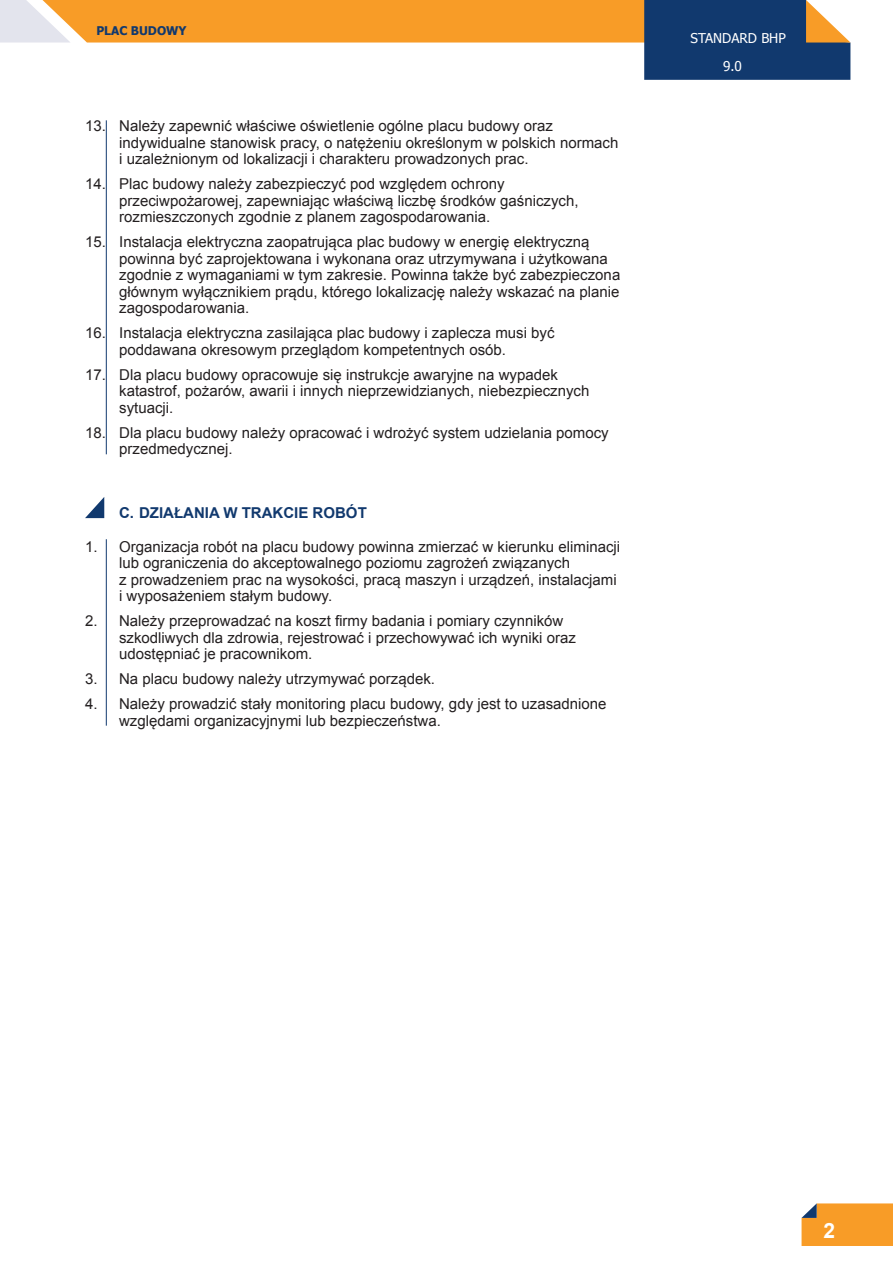
<style>
.page{position:relative;width:893px;height:1263px;background:#fff}
.page>*{position:absolute;margin:0;border:0;box-sizing:border-box;transform-origin:0 0}
.tekst{font:700 21px "Arial";color:#fff}
.Tekst_numerowany{font:15px/16.5px "Arial";color:#231f20}
.Tytulik{font:700 15px "Arial";color:#11396e}
.t1{font:13.5px "Tahoma";color:#fff}
.t2{font:700 12px "Tahoma";color:#11396e}
</style>
<div class="page">
<svg style="left:801px;top:1203px;width:92px;height:43px;background:#f19d32"></svg>
<svg style="left:0;top:0;width:850px;height:80px"></svg>
<svg style="left:85px;top:497px;width:19px;height:21px"></svg>
<hr style="left:106px;top:539px;width:1px;height:187px;background:#11396e">
<hr style="left:106px;top:120px;width:1px;height:334px;background:#11396e">
<p class="t2" style="left:96px;top:23px;width:92px">PLAC BUDOWY</p>
<p class="Tekst_numerowany" style="left:119px;top:118px;width:501px;text-indent:-34px">13. Należy zapewnić właściwe oświetlenie ogólne placu budowy oraz indywidualne stanowisk pracy, o natężeniu określonym w polskich normach i uzależnionym od lokalizacji i charakteru prowadzonych prac.</p>
<p class="Tekst_numerowany" style="left:119px;top:176px;width:461px;text-indent:-34px">14. Plac budowy należy zabezpieczyć pod względem ochrony przeciwpożarowej, zapewniając właściwą liczbę środków gaśniczych, rozmieszczonych zgodnie z planem zagospodarowania.</p>
<p class="Tekst_numerowany" style="left:119px;top:234px;width:503px;text-indent:-34px">15. Instalacja elektryczna zaopatrująca plac budowy w energię elektryczną powinna być zaprojektowana i wykonana oraz utrzymywana i użytkowana zgodnie z wymaganiami w tym zakresie. Powinna także być zabezpieczona głównym wyłącznikiem prądu, którego lokalizację należy wskazać na planie zagospodarowania.</p>
<p class="Tekst_numerowany" style="left:119px;top:325px;width:437px;text-indent:-34px">16. Instalacja elektryczna zasilająca plac budowy i zaplecza musi być poddawana okresowym przeglądom kompetentnych osób.</p>
<p class="Tekst_numerowany" style="left:119px;top:366px;width:472px;text-indent:-34px">17. Dla placu budowy opracowuje się instrukcje awaryjne na wypadek katastrof, pożarów, awarii i innych nieprzewidzianych, niebezpiecznych sytuacji.</p>
<p class="Tekst_numerowany" style="left:119px;top:424px;width:491px;text-indent:-34px">18. Dla placu budowy należy opracować i wdrożyć system udzielania pomocy przedmedycznej.</p>
<p class="Tytulik" style="left:119px;top:503px;width:249px">C. DZIAŁANIA W TRAKCIE ROBÓT</p>
<p class="Tekst_numerowany" style="left:119px;top:538px;width:503px;text-indent:-34px">1. Organizacja robót na placu budowy powinna zmierzać w kierunku eliminacji lub ograniczenia do akceptowalnego poziomu zagrożeń związanych<br>z prowadzeniem prac na wysokości, pracą maszyn i urządzeń, instalacjami i wyposażeniem stałym budowy.</p>
<p class="Tekst_numerowany" style="left:119px;top:613px;width:458px;text-indent:-34px">2. Należy przeprowadzać na koszt firmy badania i pomiary czynników szkodliwych dla zdrowia, rejestrować i przechowywać ich wyniki oraz udostępniać je pracownikom.</p>
<p class="Tekst_numerowany" style="left:85px;top:671px;width:351px">3. Na placu budowy należy utrzymywać porządek.</p>
<p class="Tekst_numerowany" style="left:119px;top:696px;width:489px;text-indent:-34px">4. Należy prowadzić stały monitoring placu budowy, gdy jest to uzasadnione względami organizacyjnymi lub bezpieczeństwa.</p>
<p class="t1" style="left:691px;top:29px;width:97px">STANDARD BHP</p>
<p class="t1" style="left:723px;top:57px;width:20px">9.0</p>
<p class="tekst" style="left:823px;top:1217px;width:13px">2</p>
</div>
